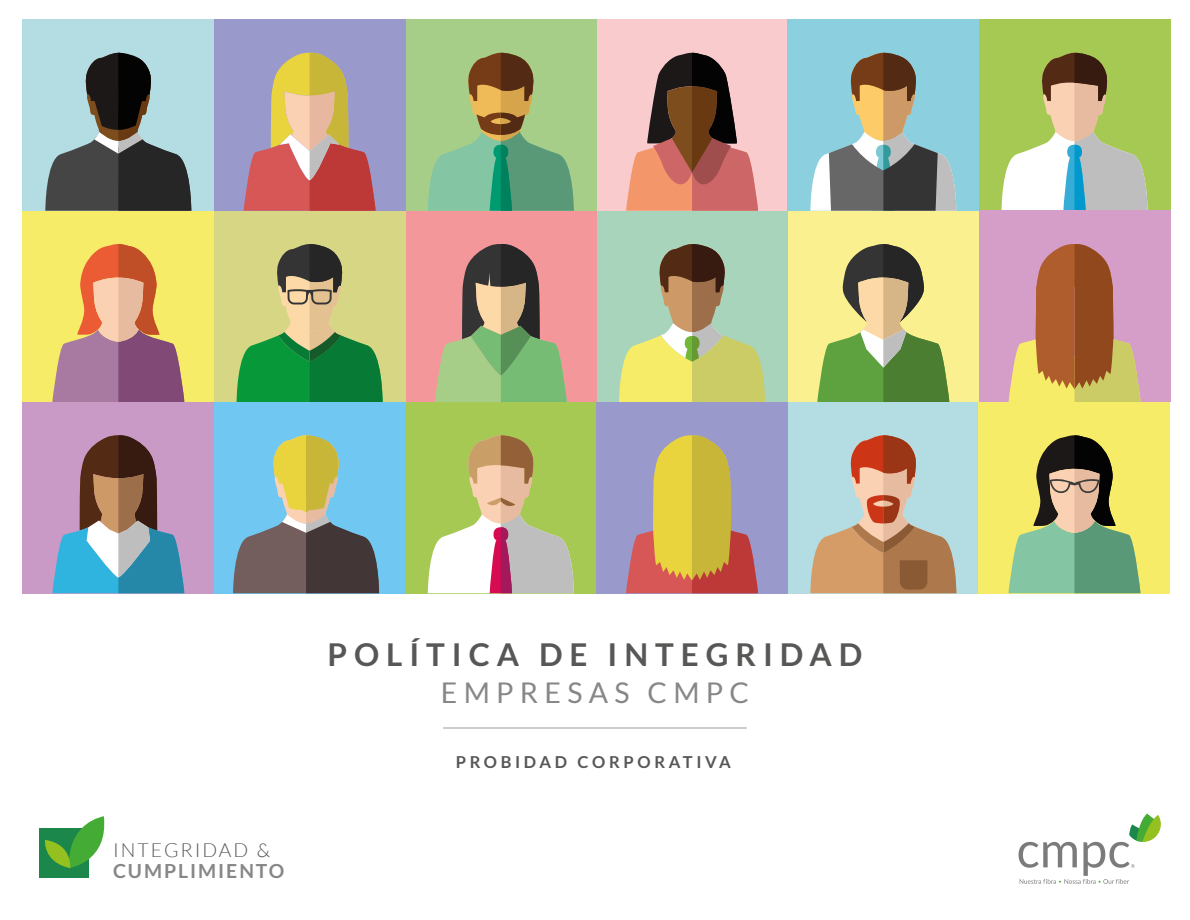
<style>
.page{position:relative;width:1190px;height:920px;background:#fff}
.page>*{position:absolute;margin:0;border:0;box-sizing:border-box;transform-origin:0 0}
.t1{font:700 31.5px "Lato";letter-spacing:.22em;color:#575756}
.t2{font:28.5px "Lato";letter-spacing:.22em;color:#878787}
.t3{font:700 19.35px "Lato";letter-spacing:.1em;color:#878787}
.t4{font:300 19.35px "Lato";letter-spacing:.1em;color:#575756}
.t5{font:700 16.5px "Lato";letter-spacing:.22em;color:#575756}
</style>
<div class="page">
<div style="left:979px;top:19px;width:191px;height:192px;background:#a5c953"></div>
<svg style="left:1001px;top:53px;width:146px;height:158px"></svg>
<div style="left:405px;top:402px;width:191px;height:191px;background:#a5c953"></div>
<svg style="left:428px;top:435px;width:146px;height:158px"></svg>
<div style="left:787px;top:402px;width:192px;height:191px;background:#b3dde2"></div>
<svg style="left:810px;top:435px;width:146px;height:158px"></svg>
<div style="left:787px;top:211px;width:192px;height:191px;background:#faf090"></div>
<svg style="left:817px;top:244px;width:132px;height:158px"></svg>
<div style="left:23px;top:402px;width:191px;height:191px;background:#ca9ac6"></div>
<svg style="left:52px;top:435px;width:132px;height:158px"></svg>
<div style="left:214px;top:402px;width:191px;height:191px;background:#70c8f2"></div>
<svg style="left:233px;top:435px;width:146px;height:158px"></svg>
<div style="left:596px;top:211px;width:191px;height:191px;background:#a7d4bb"></div>
<svg style="left:619px;top:244px;width:146px;height:158px"></svg>
<div style="left:405px;top:211px;width:191px;height:191px;background:#f3979a"></div>
<svg style="left:435px;top:244px;width:131px;height:158px"></svg>
<div style="left:214px;top:211px;width:191px;height:191px;background:#d6d685"></div>
<svg style="left:237px;top:244px;width:145px;height:158px"></svg>
<div style="left:23px;top:211px;width:191px;height:191px;background:#f7ec67"></div>
<svg style="left:52px;top:244px;width:132px;height:158px"></svg>
<div style="left:978px;top:402px;width:192px;height:191px;background:#f7ec67"></div>
<svg style="left:1008px;top:435px;width:132px;height:158px"></svg>
<div style="left:596px;top:19px;width:191px;height:192px;background:#f9cbcd"></div>
<svg style="left:626px;top:53px;width:132px;height:158px"></svg>
<div style="left:405px;top:19px;width:191px;height:192px;background:#a7ce88"></div>
<svg style="left:428px;top:53px;width:146px;height:158px"></svg>
<div style="left:214px;top:19px;width:191px;height:192px;background:#99c"></div>
<svg style="left:244px;top:53px;width:131px;height:158px"></svg>
<div style="left:787px;top:19px;width:192px;height:192px;background:#8cd0e0"></div>
<svg style="left:810px;top:53px;width:146px;height:158px"></svg>
<div style="left:979px;top:211px;width:191px;height:191px;background:#d59ec8"></div>
<svg style="left:1008px;top:244px;width:132px;height:158px"></svg>
<div style="left:596px;top:402px;width:191px;height:191px;background:#99c"></div>
<svg style="left:626px;top:435px;width:132px;height:158px"></svg>
<div style="left:23px;top:19px;width:191px;height:192px;background:#b3dde2"></div>
<svg style="left:45px;top:53px;width:146px;height:158px"></svg>
<div style="left:39px;top:828px;width:50px;height:50px;background:#1c874a"></div>
<svg style="left:45px;top:816px;width:60px;height:52px"></svg>
<svg style="left:1018px;top:813px;width:142px;height:70px"></svg>
<hr style="left:443px;top:727px;width:304px;height:1px;background:#9d9d9c">
<p class="t4" style="left:113px;top:839px;width:159px">INTEGRIDAD &amp;</p>
<p class="t3" style="left:113px;top:860px;width:173px">CUMPLIMIENTO</p>
<p class="t1" style="left:327px;top:636px;width:536px">POLÍTICA DE INTEGRIDAD</p>
<p class="t2" style="left:441px;top:677px;width:310px">EMPRESAS CMPC</p>
<p class="t5" style="left:456px;top:752px;width:276px">PROBIDAD CORPORATIVA</p>
</div>
